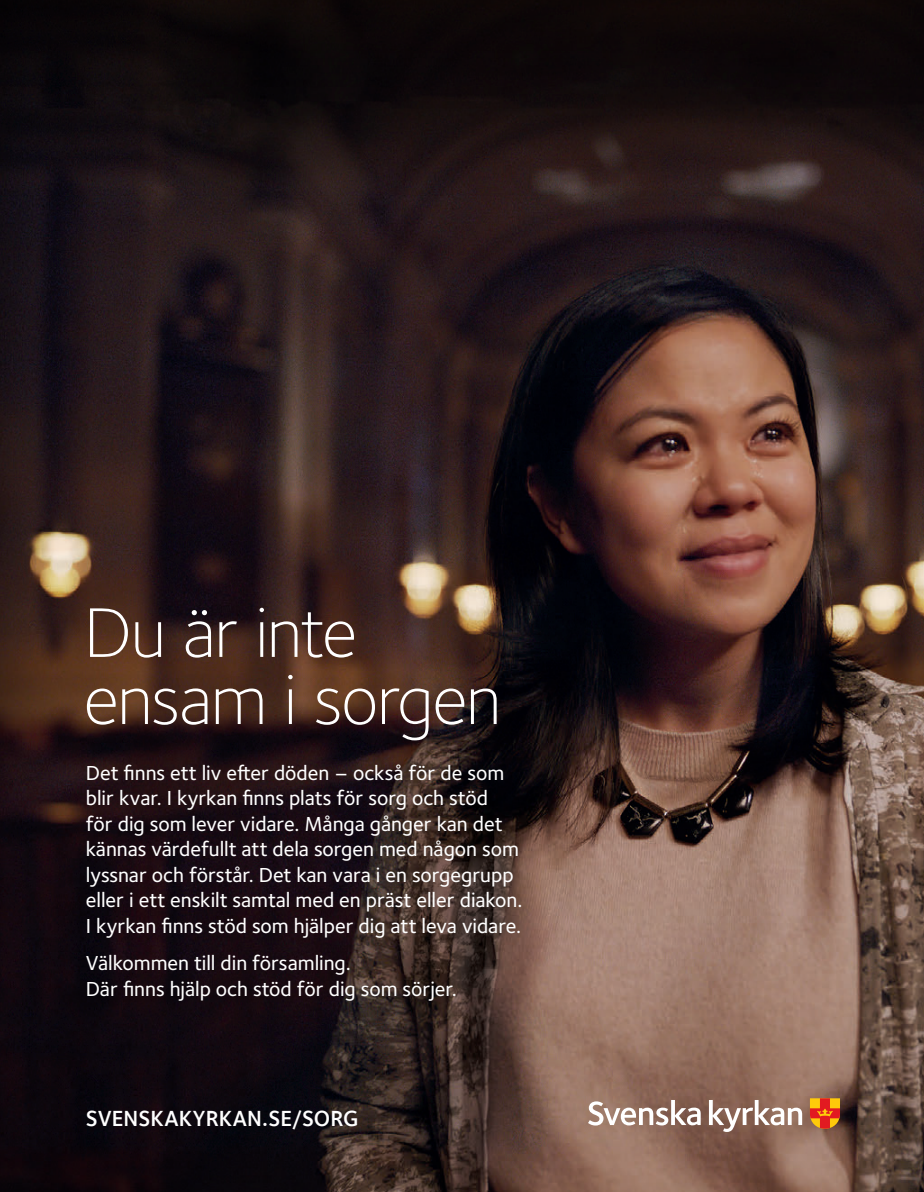
<style>
.page{position:relative;width:924px;height:1192px;background:#fff}
.page>*{position:absolute;margin:0;border:0;box-sizing:border-box;transform-origin:0 0}
.t1{font:300 72.75px/67.1px "Foundry Sterling OT3";letter-spacing:-.025em;color:#fff}
.t2{font:600 22.5px "Foundry Sterling";color:#fff}
.t3{font:500 21px/25.5px "Foundry Sterling OT3";color:#fff}
</style>
<div class="page">
<img style="left:0;top:196px;width:923px;height:995px">
<svg style="left:588px;top:1099px;width:112px;height:26px"></svg>
<svg style="left:709px;top:1099px;width:93px;height:32px"></svg>
<svg style="left:809px;top:1098px;width:31px;height:30px"></svg>
<svg style="left:0;top:0;width:923px;height:196px;background:#160d0e"></svg>
<h1 class="t1" style="left:84px;top:594px;width:419px">Du är inte ensam i sorgen</h1>
<p class="t3" style="left:86px;top:758px;width:438px">Det finns ett liv efter döden – också för de som blir kvar. I kyrkan finns plats för sorg och stöd<br>för dig som lever vidare. Många gånger kan det kännas värdefullt att dela sorgen med någon som lyssnar och förstår. Det kan vara i en sorgegrupp eller i ett enskilt samtal med en präst eller diakon.<br>I kyrkan finns stöd som hjälper dig att leva vidare.</p>
<p class="t3" style="left:86px;top:948px;width:372px">Välkommen till din församling.<br>Där finns hjälp och stöd för dig som sörjer.</p>
<p class="t2" style="left:86px;top:1104px;width:274px">SVENSKAKYRKAN.SE/SORG</p>
</div>
